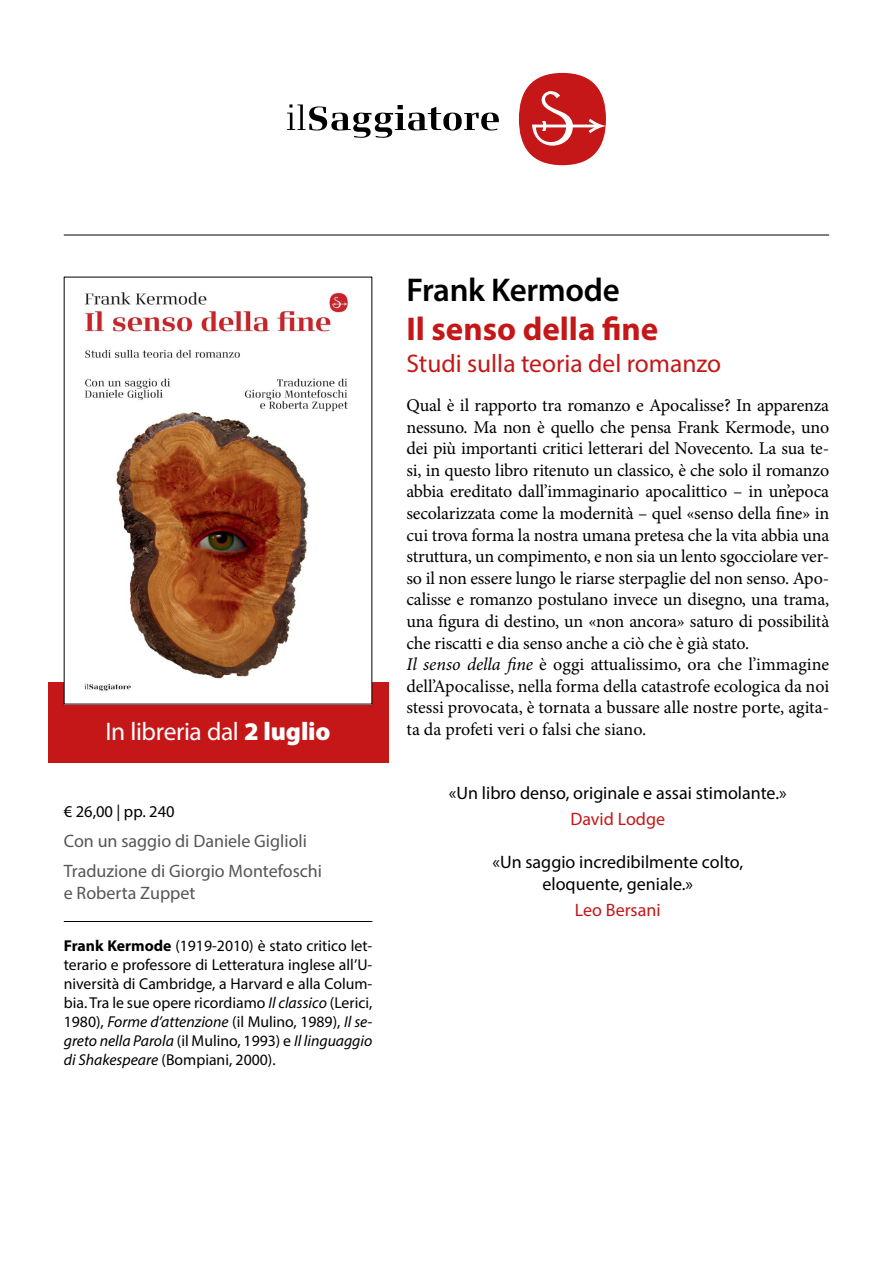
<style>
.page{position:relative;width:893px;height:1263px;background:#fff}
.page>*{position:absolute;margin:0;border:0;box-sizing:border-box;transform-origin:0 0}
.t1{font:700 33px "Myriad Pro";color:#c51718}
.t2{font:600 33px "Myriad Pro";letter-spacing:-.01em;color:#000}
.t3{font:25.5px "Myriad Pro";color:#c51718}
.t4{font:25.5px "Myriad Pro";letter-spacing:-.015em;color:#fff}
.t5{font:18px/21.6px "Minion Pro";letter-spacing:-.01em;color:#000}
.t6{font:18px/21.6px "Myriad Pro";color:#000;text-align:center}
.t7{font:18px/30.2px "Myriad Pro";color:#565656}
.t8{font:18px "Myriad Pro";color:#c51718}
.t9{font:16.5px "Myriad Pro";color:#000}
.t10{font:15.75px/18.9px "Myriad Pro";color:#000;text-align:justify}
.s1{font-weight:900}
.s2{font-weight:700}
.s3{font-style:italic}
</style>
<div class="page">
<div style="left:48px;top:682px;width:340px;height:80px;background:#c51718"></div>
<hr style="left:64px;top:235px;width:765px;height:1px;background:#000">
<img style="left:66px;top:292px;width:304px;height:410px">
<hr style="left:64px;top:921px;width:308px;height:1px;background:#000">
<svg style="left:287px;top:104px;width:212px;height:34px"></svg>
<div style="left:519px;top:73px;width:87px;height:92px;background:#c51718;border-radius:50%"></div>
<svg style="left:532px;top:91px;width:74px;height:62px"></svg>
<h2 class="t4" style="left:106px;top:716px;width:226px">In libreria dal <span class="s1">2 luglio</span></h2>
<p class="t9" style="left:64px;top:801px;width:112px">€ 26,00 | pp. 240</p>
<p class="t7" style="left:64px;top:825px;width:260px">Con un saggio di Daniele Giglioli<br>Traduzione di Giorgio Montefoschi</p>
<p class="t7" style="left:64px;top:877px;width:133px">e Roberta Zuppet</p>
<p class="t10" style="left:64px;top:936px;width:310px"><span class="s2">Frank Kermode</span> (1919-2010) è stato critico let&shy;terario e professore di Letteratura inglese all’U&shy;niversità di Cambridge, a Harvard e alla Colum&shy;bia. Tra le sue opere ricordiamo <span class="s3">Il classico</span> (Lerici, 1980), <span class="s3">Forme d’attenzione</span> (il Mulino, 1989), <span class="s3">Il se&shy;greto nella Parola</span> (il Mulino, 1993) e <span class="s3">Il linguaggio di Shakespeare</span> (Bompiani, 2000).</p>
<h1 class="t2" style="left:406px;top:269px;width:215px">Frank Kermode</h1>
<h1 class="t1" style="left:406px;top:307px;width:253px">Il senso della fine</h1>
<h2 class="t3" style="left:406px;top:348px;width:316px">Studi sulla teoria del romanzo</h2>
<p class="t5" style="left:406px;top:394px;width:424px">Qual è il rapporto tra romanzo e Apocalisse? In apparenza nessuno. Ma non è quello che pensa Frank Kermode, uno dei più importanti critici letterari del Novecento. La sua te&shy;si, in questo libro ritenuto un classico, è che solo il romanzo abbia ereditato dall’immaginario apocalittico – in un’epoca secolarizzata come la modernità – quel «senso della fine» in cui trova forma la nostra umana pretesa che la vita abbia una struttura, un compimento, e non sia un lento sgocciolare ver&shy;so il non essere lungo le riarse sterpaglie del non senso. Apo&shy;calisse e romanzo postulano invece un disegno, una trama, una figura di destino, un «non ancora» saturo di possibilità che riscatti e dia senso anche a ciò che è già stato.<br><span class="s3">Il senso della fine</span> è oggi attualissimo, ora che l’immagine dell’Apocalisse, nella forma della catastrofe ecologica da noi stessi provocata, è tornata a bussare alle nostre porte, agita&shy;ta da profeti veri o falsi che siano.</p>
<p class="t6" style="left:449px;top:782px;width:339px">«Un libro denso, originale e assai stimolante.»</p>
<p class="t8" style="left:570px;top:808px;width:96px">David Lodge</p>
<p class="t6" style="left:492px;top:851px;width:252px">«Un saggio incredibilmente colto, eloquente, geniale.»</p>
<p class="t8" style="left:575px;top:898px;width:87px">Leo Bersani</p>
</div>
